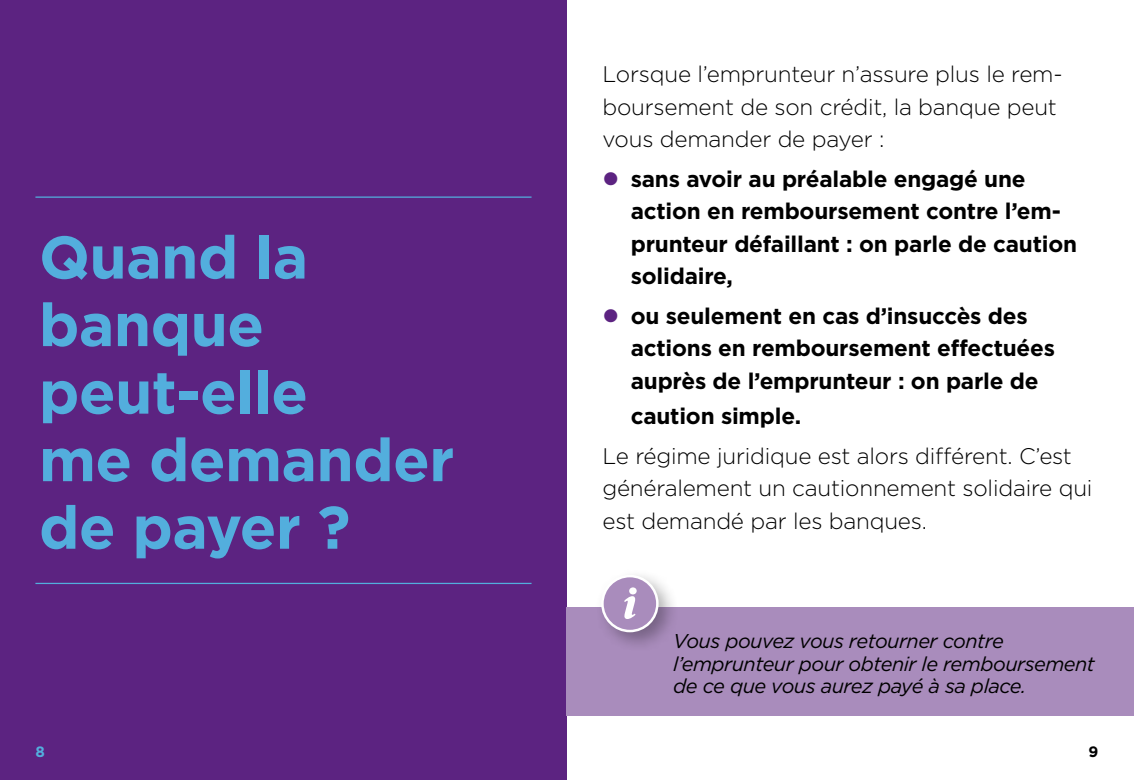
<style>
.page{position:relative;width:1134px;height:780px;background:#fff}
.page>*{position:absolute;margin:0;border:0;box-sizing:border-box;transform-origin:0 0}
.H1_-_chapitres{font:700 60px/67.5px "Gotham";letter-spacing:-.01em;color:#53aedd}
.t1{font:700 22.5px/32.5px "Gotham";letter-spacing:-.01em;color:#000}
.Texte{font:300 22.5px/32.5px "Gotham";letter-spacing:-.01em;color:#000}
.info_texte{font:italic 20px/22.5px "Gotham";letter-spacing:-.025em;color:#000}
.t2{font:700 15px "Gotham";color:#53aedd}
.t3{font:700 15px "Gotham";color:#000}
</style>
<div class="page">
<div style="left:0;top:0;width:567px;height:780px;background:#5c2381"></div>
<hr style="left:35px;top:582px;width:496px;height:2px;background:#53aedd">
<hr style="left:35px;top:196px;width:496px;height:2px;background:#53aedd">
<div style="left:567px;top:607px;width:567px;height:108px;background:#a98cbc"></div>
<div style="left:595px;top:568px;width:85px;height:85px;background:#000;opacity:.3"></div>
<div style="left:602px;top:576px;width:55px;height:55px;background:#a98cbc;border-radius:50%"></div>
<div style="left:601px;top:575px;width:58px;height:57px;border:2px solid #fff;border-radius:50%"></div>
<svg style="left:624px;top:587px;width:13px;height:32px"></svg>
<h1 class="H1_-_chapitres" style="left:39px;top:223px;width:417px">Quand la banque peut-elle<br>me demander de payer ?</h1>
<p class="Texte" style="left:602px;top:57px;width:462px">Lorsque l’emprunteur n’assure plus le rem&shy;boursement de son crédit, la banque peut vous demander de payer :</p>
<p class="t1" style="left:631px;top:162px;width:448px">sans avoir au préalable engagé une action en remboursement contre l’em&shy;prunteur défaillant : on parle de caution solidaire,</p>
<p class="t1" style="left:631px;top:299px;width:426px">ou seulement en cas d’insuccès des actions en remboursement effectuées auprès de l’emprunteur : on parle de</p>
<p class="t1" style="left:631px;top:399px;width:172px">caution simple.</p>
<p class="Texte" style="left:602px;top:438px;width:492px">Le régime juridique est alors différent. C’est généralement un cautionnement solidaire qui est demandé par les banques.</p>
<p class="info_texte" style="left:673px;top:629px;width:423px">Vous pouvez vous retourner contre l’emprunteur pour obtenir le remboursement de ce que vous aurez payé à sa place.</p>
<p class="t2" style="left:35px;top:741px;width:11px">8</p>
<p class="t3" style="left:1089px;top:741px;width:11px">9</p>
</div>
